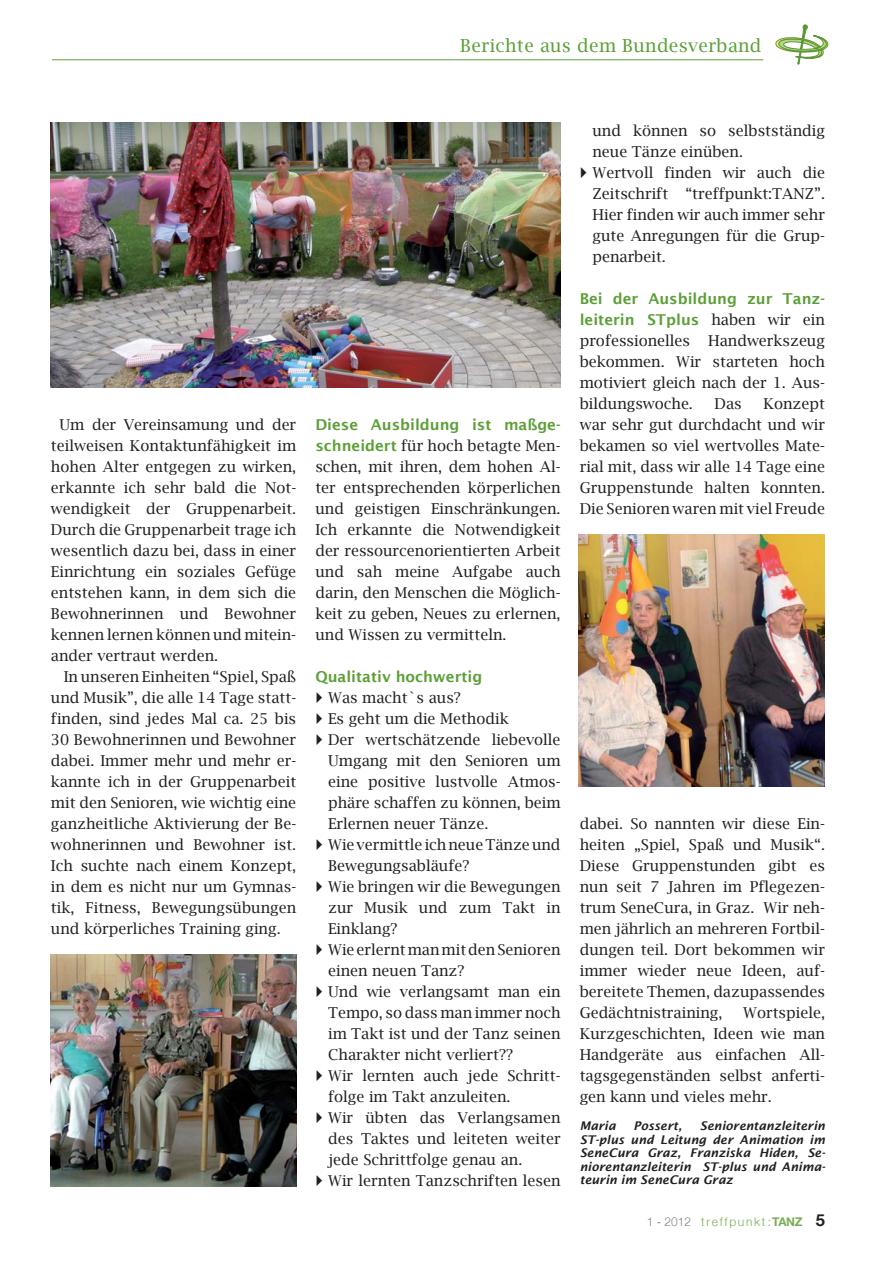
<style>
.page{position:relative;width:893px;height:1263px;background:#fff}
.page>*{position:absolute;margin:0;border:0;box-sizing:border-box;transform-origin:0 0}
.t1{font:18px "Lucida Bright";letter-spacing:.02em;color:#5c9f38}
.t2{font:15px/21px "Lucida Bright";color:#231f20;text-align:justify}
.t3{font:600 15px/21px "Lucida Sans";color:#5c9f38}
.t4{font:italic 600 12px/13.5px "Lucida Sans";color:#231f20;text-align:justify}
.t5{font:300 12px "Helvetica Neue";letter-spacing:.14em;color:#7aae56}
.s1{font-family:"Lucida Sans";font-weight:600;color:#5c9f38}
.s2{font-family:"Lucida Bright";font-weight:400;color:#231f20}
.s3{color:#808285}
.s4{font-weight:700}
.s5{font-weight:700;font-size:16.5px;color:#231f20}
</style>
<div class="page">
<svg style="left:775px;top:24px;width:54px;height:41px"></svg>
<hr style="left:52px;top:60px;width:711px;height:1px;background:#5c9f38">
<img style="left:51px;top:122px;width:510px;height:266px">
<img style="left:51px;top:955px;width:246px;height:232px">
<img style="left:579px;top:535px;width:246px;height:252px">
<p class="t1" style="left:460px;top:35px;width:303px">Berichte aus dem Bundesverband</p>
<p class="t2" style="left:51px;top:413px;width:247px;text-indent:9px">Um der Vereinsamung und der teilweisen Kontaktunfähigkeit im hohen Alter entgegen zu wirken, erkannte ich sehr bald die Not&shy;wendigkeit der Gruppenarbeit.<br>Durch die Gruppenarbeit trage ich wesentlich dazu bei, dass in einer Einrichtung ein soziales Gefüge entstehen kann, in dem sich die Bewohnerinnen und Bewohner kennen lernen können und mitein&shy;ander vertraut werden.</p>
<p class="t2" style="left:51px;top:665px;width:247px;text-indent:13px">In unseren Einheiten “Spiel, Spaß und Musik”, die alle 14 Tage statt&shy;finden, sind jedes Mal ca. 25 bis 30 Bewohnerinnen und Bewohner dabei. Immer mehr und mehr er&shy;kannte ich in der Gruppenarbeit mit den Senioren, wie wichtig eine ganzheitliche Aktivierung der Be&shy;wohnerinnen und Bewohner ist.<br>Ich suchte nach einem Konzept, in dem es nicht nur um Gymnas&shy;tik, Fitness, Bewegungsübungen und körperliches Training ging.</p>
<p class="t3" style="left:315px;top:413px;width:247px">Diese Ausbildung ist maßge-</p>
<p class="t2" style="left:315px;top:434px;width:247px"><span class="s1">schneidert</span> für hoch betagte Men&shy;schen, mit ihren, dem hohen Al&shy;ter entsprechenden körperlichen und geistigen Einschränkungen.<br>Ich erkannte die Notwendigkeit der ressourcenorientierten Arbeit und sah meine Aufgabe auch darin, den Menschen die Möglich&shy;keit zu geben, Neues zu erlernen, und Wissen zu vermitteln.</p>
<p class="t3" style="left:315px;top:665px;width:168px">Qualitativ hochwertig</p>
<p class="t2" style="left:328px;top:686px;width:234px;text-align:left">Was macht`s aus?<br>Es geht um die Methodik<br>Der wertschätzende liebevolle<br>Umgang mit den Senioren um eine positive lustvolle Atmos - phäre schaffen zu können, beim<br>Erlernen neuer Tänze.<br>Wie vermittle ich neue Tänze und<br>Bewegungsabläufe?<br>Wie bringen wir die Bewegungen zur Musik und zum Takt in<br>Einklang?<br>Wie erlernt man mit den Senioren einen neuen Tanz?<br>Und wie verlangsamt man ein<br>Tempo, so dass man immer noch im Takt ist und der Tanz seinen<br>Charakter nicht verliert??<br>Wir lernten auch jede Schritt&shy;folge im Takt anzuleiten.<br>Wir übten das Verlangsamen des Taktes und leiteten weiter jede Schrittfolge genau an.<br>Wir lernten Tanzschriften lesen</p>
<p class="t2" style="left:592px;top:119px;width:234px;text-align:left">und können so selbstständig neue Tänze einüben.<br>Wertvoll finden wir auch die<br>Zeitschrift “treffpunkt:TANZ”.<br>Hier finden wir auch immer sehr gute Anregungen für die Grup&shy;penarbeit.</p>
<p class="t3" style="left:580px;top:287px;width:247px">Bei der Ausbildung zur Tanz&shy;leiterin STplus <span class="s2">haben wir ein</span></p>
<p class="t2" style="left:580px;top:329px;width:247px">professionelles Handwerkszeug bekommen. Wir starteten hoch motiviert gleich nach der 1. Aus&shy;bildungswoche.</p>
<p class="t2" style="left:714px;top:392px;width:29px">Das</p>
<p class="t2" style="left:580px;top:392px;width:247px;text-indent:184px">Konzept war sehr gut durchdacht und wir bekamen so viel wertvolles Mate&shy;rial mit, dass wir alle 14 Tage eine Gruppenstunde halten konnten.<br>Die Senioren waren mit viel Freude</p>
<p class="t2" style="left:580px;top:812px;width:247px">dabei. So nannten wir diese Ein&shy;heiten „Spiel, Spaß und Musik“.<br>Diese Gruppenstunden gibt es nun seit 7 Jahren im Pflegezen&shy;trum SeneCura, in Graz. Wir neh&shy;men jährlich an mehreren Fortbil&shy;dungen teil. Dort bekommen wir immer wieder neue Ideen, auf&shy;bereitete Themen, dazupassendes Gedächtnistraining,</p>
<p class="t2" style="left:580px;top:1001px;width:247px;text-indent:163px">Wortspiele, Kurzgeschichten, Ideen wie man Handgeräte aus einfachen All&shy;tagsgegenständen selbst anferti&shy;gen kann und vieles mehr.</p>
<p class="t4" style="left:580px;top:1119px;width:38px">Maria</p>
<p class="t4" style="left:633px;top:1119px;width:50px">Possert,</p>
<p class="t4" style="left:580px;top:1119px;width:247px;text-indent:120px">Seniorentanzleiterin ST-plus und Leitung der Animation im SeneCura Graz, Franziska Hiden, Se&shy;niorentanzleiterin ST-plus und Anima&shy;teurin im SeneCura Graz</p>
<p class="t5" style="left:647px;top:1216px;width:180px"><span class="s3">1 - 2012</span> treffpunkt:<span class="s4">TANZ</span> <span class="s5">5</span></p>
</div>
